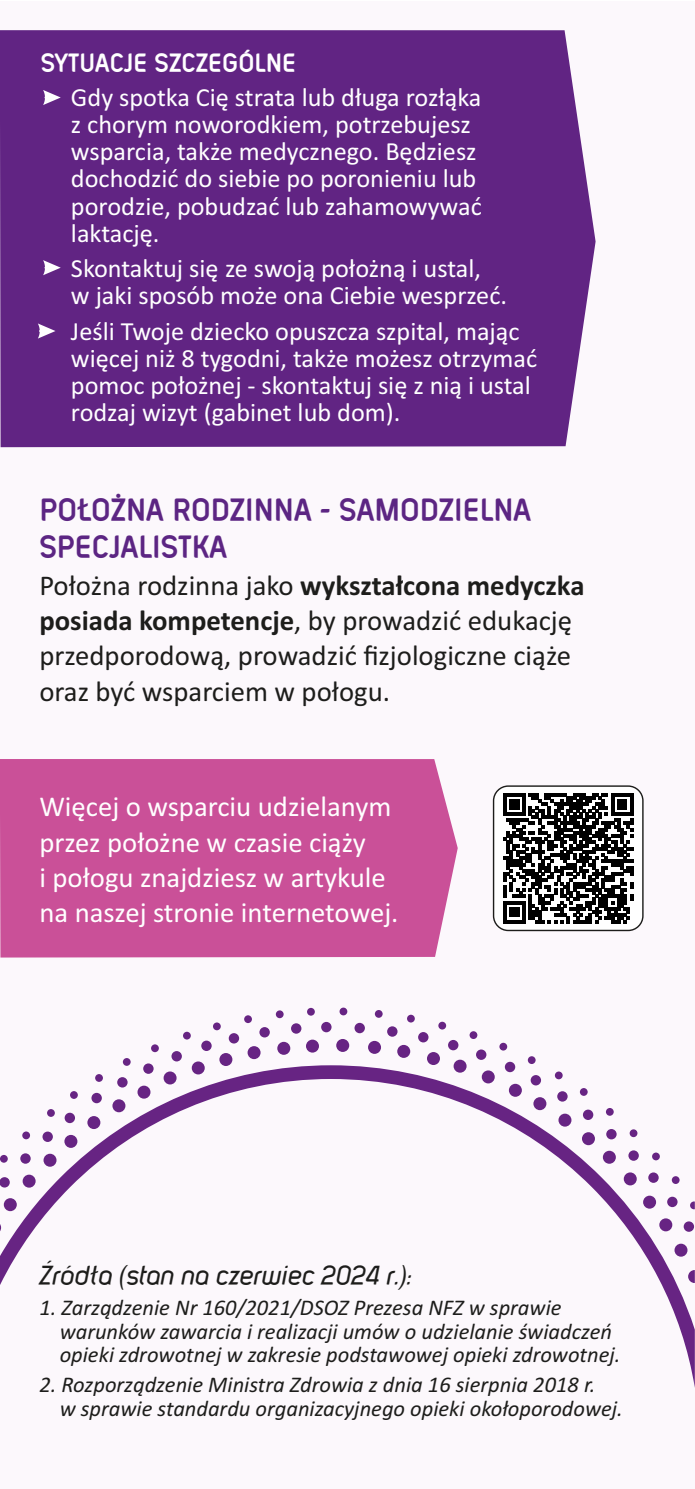
<style>
.page{position:relative;width:695px;height:1489px;background:#fff}
.page>*{position:absolute;margin:0;border:0;box-sizing:border-box;transform-origin:0 0}
.t1{font:700 35px/37px "Layar Bahtera Doomsday Condensed";color:#5c2583}
.t2{font:28.75px/35px "Calibri";color:#1d1d1b}
.t3{font:28.75px/35px "Calibri";color:#fff}
.t4{font:700 28.75px "Layar Bahtera Doomsday Condensed";color:#fff}
.t5{font:27.5px "Layar Bahtera Doomsday Regular 2";color:#1d1d1b}
.t6{font:26.25px/27.2px "Calibri";color:#fff}
.t7{font:italic 22.5px/23.2px "Calibri";color:#1d1d1b}
.s1{font-weight:700}
</style>
<div class="page">
<div style="left:0;top:1px;width:694px;height:1487px;background:#fcf8fc"></div>
<svg style="left:0;top:1065px;width:694px;height:318px"></svg>
<div style="left:4px;top:1198px;width:13px;height:13px;background:#672483;border-radius:50%"></div>
<div style="left:23px;top:1174px;width:13px;height:13px;background:#672483;border-radius:50%"></div>
<div style="left:43px;top:1153px;width:13px;height:13px;background:#672483;border-radius:50%"></div>
<div style="left:64px;top:1134px;width:13px;height:13px;background:#672483;border-radius:50%"></div>
<svg style="left:87px;top:1115px;width:13px;height:13px"></svg>
<div style="left:112px;top:1099px;width:13px;height:13px;background:#672483;border-radius:50%"></div>
<div style="left:137px;top:1085px;width:13px;height:13px;background:#672483;border-radius:50%"></div>
<div style="left:163px;top:1071px;width:13px;height:13px;background:#672483;border-radius:50%"></div>
<div style="left:192px;top:1061px;width:13px;height:13px;background:#672483;border-radius:50%"></div>
<div style="left:219px;top:1052px;width:13px;height:13px;background:#672483;border-radius:50%"></div>
<div style="left:247px;top:1046px;width:13px;height:13px;background:#672483;border-radius:50%"></div>
<div style="left:277px;top:1041px;width:13px;height:13px;background:#672483;border-radius:50%"></div>
<div style="left:291px;top:1023px;width:10px;height:10px;background:#672483;border-radius:50%"></div>
<div style="left:321px;top:1021px;width:10px;height:11px;background:#672483;border-radius:50%"></div>
<div style="left:354px;top:1022px;width:11px;height:11px;background:#672483;border-radius:50%"></div>
<div style="left:418px;top:1031px;width:10px;height:11px;background:#672483;border-radius:50%"></div>
<div style="left:448px;top:1039px;width:10px;height:11px;background:#672483;border-radius:50%"></div>
<div style="left:476px;top:1049px;width:10px;height:10px;background:#672483;border-radius:50%"></div>
<svg style="left:504px;top:1061px;width:11px;height:11px"></svg>
<svg style="left:530px;top:1074px;width:11px;height:11px"></svg>
<div style="left:557px;top:1091px;width:10px;height:10px;background:#672483;border-radius:50%"></div>
<div style="left:583px;top:1109px;width:10px;height:10px;background:#672483;border-radius:50%"></div>
<div style="left:606px;top:1128px;width:10px;height:11px;background:#672483;border-radius:50%"></div>
<div style="left:628px;top:1150px;width:10px;height:10px;background:#672483;border-radius:50%"></div>
<div style="left:648px;top:1172px;width:10px;height:10px;background:#672483;border-radius:50%"></div>
<div style="left:667px;top:1196px;width:10px;height:10px;background:#672483;border-radius:50%"></div>
<div style="left:683px;top:1221px;width:11px;height:10px;background:#672483;border-radius:50%"></div>
<svg style="left:0;top:1177px;width:10px;height:10px"></svg>
<div style="left:20px;top:1153px;width:11px;height:10px;background:#672483;border-radius:50%"></div>
<div style="left:42px;top:1131px;width:11px;height:10px;background:#672483;border-radius:50%"></div>
<div style="left:65px;top:1112px;width:10px;height:11px;background:#672483;border-radius:50%"></div>
<div style="left:91px;top:1092px;width:11px;height:11px;background:#672483;border-radius:50%"></div>
<div style="left:117px;top:1077px;width:11px;height:10px;background:#672483;border-radius:50%"></div>
<div style="left:143px;top:1063px;width:11px;height:10px;background:#672483;border-radius:50%"></div>
<div style="left:171px;top:1051px;width:11px;height:10px;background:#672483;border-radius:50%"></div>
<div style="left:201px;top:1040px;width:11px;height:10px;background:#672483;border-radius:50%"></div>
<div style="left:229px;top:1033px;width:10px;height:10px;background:#672483;border-radius:50%"></div>
<div style="left:213px;top:1022px;width:8px;height:8px;background:#672483;border-radius:50%"></div>
<div style="left:244px;top:1015px;width:8px;height:8px;background:#672483;border-radius:50%"></div>
<div style="left:276px;top:1010px;width:7px;height:8px;background:#672483;border-radius:50%"></div>
<div style="left:307px;top:1007px;width:8px;height:8px;background:#672483;border-radius:50%"></div>
<div style="left:339px;top:1007px;width:8px;height:8px;background:#672483;border-radius:50%"></div>
<div style="left:375px;top:1009px;width:7px;height:8px;background:#672483;border-radius:50%"></div>
<div style="left:407px;top:1014px;width:8px;height:8px;background:#672483;border-radius:50%"></div>
<div style="left:438px;top:1021px;width:8px;height:8px;background:#672483;border-radius:50%"></div>
<div style="left:469px;top:1031px;width:8px;height:7px;background:#672483;border-radius:50%"></div>
<div style="left:499px;top:1042px;width:8px;height:8px;background:#672483;border-radius:50%"></div>
<div style="left:527px;top:1056px;width:8px;height:7px;background:#672483;border-radius:50%"></div>
<div style="left:554px;top:1071px;width:8px;height:8px;background:#672483;border-radius:50%"></div>
<svg style="left:579px;top:1087px;width:8px;height:8px"></svg>
<svg style="left:605px;top:1107px;width:8px;height:8px"></svg>
<div style="left:629px;top:1129px;width:8px;height:8px;background:#672483;border-radius:50%"></div>
<div style="left:652px;top:1152px;width:7px;height:8px;background:#672483;border-radius:50%"></div>
<div style="left:671px;top:1176px;width:8px;height:7px;background:#672483;border-radius:50%"></div>
<svg style="left:690px;top:1201px;width:4px;height:8px"></svg>
<div style="left:0;top:1154px;width:8px;height:8px;background:#672483;border-radius:50%"></div>
<div style="left:22px;top:1131px;width:8px;height:8px;background:#672483;border-radius:50%"></div>
<svg style="left:47px;top:1108px;width:8px;height:8px"></svg>
<div style="left:70px;top:1091px;width:8px;height:7px;background:#672483;border-radius:50%"></div>
<div style="left:95px;top:1074px;width:8px;height:7px;background:#672483;border-radius:50%"></div>
<svg style="left:123px;top:1057px;width:8px;height:8px"></svg>
<div style="left:151px;top:1044px;width:8px;height:8px;background:#672483;border-radius:50%"></div>
<div style="left:183px;top:1031px;width:8px;height:8px;background:#672483;border-radius:50%"></div>
<div style="left:259px;top:1027px;width:11px;height:10px;background:#672483;border-radius:50%"></div>
<div style="left:387px;top:1026px;width:10px;height:10px;background:#672483;border-radius:50%"></div>
<div style="left:306px;top:1039px;width:13px;height:13px;background:#672483;border-radius:50%"></div>
<div style="left:336px;top:1038px;width:13px;height:13px;background:#672483;border-radius:50%"></div>
<div style="left:368px;top:1040px;width:13px;height:13px;background:#672483;border-radius:50%"></div>
<div style="left:397px;top:1044px;width:13px;height:13px;background:#672483;border-radius:50%"></div>
<div style="left:427px;top:1051px;width:13px;height:13px;background:#672483;border-radius:50%"></div>
<div style="left:453px;top:1059px;width:13px;height:13px;background:#672483;border-radius:50%"></div>
<div style="left:481px;top:1070px;width:13px;height:13px;background:#672483;border-radius:50%"></div>
<div style="left:509px;top:1083px;width:13px;height:13px;background:#672483;border-radius:50%"></div>
<div style="left:533px;top:1097px;width:13px;height:13px;background:#672483;border-radius:50%"></div>
<div style="left:558px;top:1113px;width:13px;height:13px;background:#672483;border-radius:50%"></div>
<div style="left:582px;top:1132px;width:13px;height:13px;background:#672483;border-radius:50%"></div>
<div style="left:602px;top:1150px;width:13px;height:13px;background:#672483;border-radius:50%"></div>
<div style="left:623px;top:1172px;width:13px;height:13px;background:#672483;border-radius:50%"></div>
<div style="left:643px;top:1195px;width:13px;height:13px;background:#672483;border-radius:50%"></div>
<div style="left:659px;top:1218px;width:13px;height:13px;background:#672483;border-radius:50%"></div>
<div style="left:674px;top:1243px;width:13px;height:13px;background:#672483;border-radius:50%"></div>
<svg style="left:688px;top:1269px;width:6px;height:13px"></svg>
<div style="left:0;top:759px;width:457px;height:198px;background:#ca5098"></div>
<div style="left:0;top:30px;width:595px;height:417px;background:#612483"></div>
<div style="left:492px;top:785px;width:151px;height:146px;background:#fff;border:1px solid #1d1d1b;border-radius:15px"></div>
<svg style="left:503px;top:793px;width:130px;height:130px"></svg>
<svg style="left:43px;top:90px;width:18px;height:15px"></svg>
<svg style="left:43px;top:260px;width:18px;height:15px"></svg>
<svg style="left:38px;top:323px;width:17px;height:15px"></svg>
<p class="t4" style="left:41px;top:49px;width:257px">SYTUACJE SZCZEGÓLNE</p>
<p class="t6" style="left:71px;top:85px;width:412px">Gdy spotka Cię strata lub długa rozłąka z chorym noworodkiem, potrzebujesz wsparcia, także medycznego. Będziesz dochodzić do siebie po poronieniu lub porodzie, pobudzać lub zahamowywać laktację.</p>
<p class="t6" style="left:71px;top:257px;width:437px">Skontaktuj się ze swoją położną i ustal,<br>w jaki sposób może ona Ciebie wesprzeć.</p>
<p class="t6" style="left:71px;top:319px;width:467px">Jeśli Twoje dziecko opuszcza szpital, mając więcej niż 8 tygodni, także możesz otrzymać pomoc położnej - skontaktuj się z nią i ustal rodzaj wizyt (gabinet lub dom).</p>
<h1 class="t1" style="left:39px;top:491px;width:493px">POŁOŻNA RODZINNA - SAMODZIELNA<br>SPECJALISTKA</h1>
<p class="t2" style="left:39px;top:570px;width:546px">Położna rodzinna jako <span class="s1">wykształcona medyczka posiada kompetencje</span>, by prowadzić edukację przedporodową, prowadzić fizjologiczne ciąże oraz być wsparciem w połogu.</p>
<p class="t3" style="left:39px;top:791px;width:360px">Więcej o wsparciu udzielanym przez położne w czasie ciąży<br>i połogu znajdziesz w artykule na naszej stronie internetowej.</p>
<p class="t5" style="left:39px;top:1262px;width:375px">Źródła (stan na czerwiec 2024 r.):</p>
<p class="t7" style="left:60px;top:1297px;width:562px;text-indent:-20px">1. Zarządzenie Nr 160/2021/DSOZ Prezesa NFZ w sprawie warunków zawarcia i realizacji umów o udzielanie świadczeń opieki zdrowotnej w zakresie podstawowej opieki zdrowotnej.</p>
<p class="t7" style="left:60px;top:1374px;width:564px;text-indent:-20px">2. Rozporządzenie Ministra Zdrowia z dnia 16 sierpnia 2018 r.<br>w sprawie standardu organizacyjnego opieki okołoporodowej.</p>
</div>
